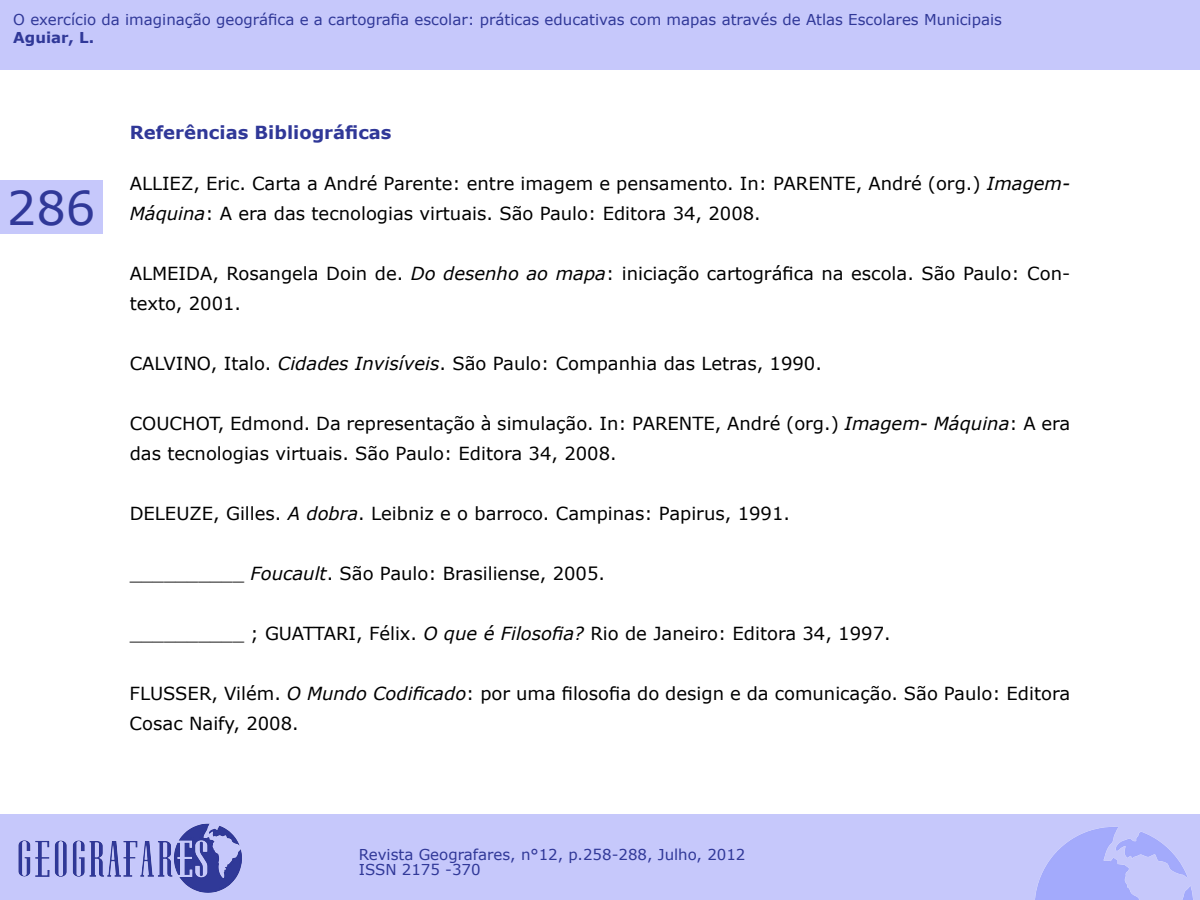
<style>
.page{position:relative;width:1200px;height:900px;background:#fff}
.page>*{position:absolute;margin:0;border:0;box-sizing:border-box;transform-origin:0 0}
.t1{font:46.5px "Verdana";color:#303898}
.t2{font:18px/30px "Verdana";color:#000}
.t3{font:700 18px "Verdana";color:#303898}
.t4{font:15px/15px "Verdana";color:#303898}
.t5{font:700 15px "Verdana";color:#303898}
.s1{font-style:italic}
</style>
<div class="page">
<div style="left:0;top:180px;width:102px;height:54px;background:#c6c8fb"></div>
<div style="left:0;top:814px;width:1200px;height:86px;background:#c6c8fb"></div>
<img style="left:18px;top:823px;width:224px;height:70px">
<img style="left:1035px;top:827px;width:158px;height:73px">
<div style="left:0;top:0;width:1200px;height:69px;background:#c6c8fb"></div>
<p class="t4" style="left:13px;top:12px;width:990px">O exercício da imaginação geográfica e a cartografia escolar: práticas educativas com mapas através de Atlas Escolares Municipais</p>
<p class="t5" style="left:13px;top:27px;width:82px">Aguiar, L.</p>
<h1 class="t1" style="left:7px;top:176px;width:90px">286</h1>
<p class="t3" style="left:130px;top:120px;width:263px">Referências Bibliográficas</p>
<p class="t2" style="left:130px;top:169px;width:942px">ALLIEZ, Eric. Carta a André Parente: entre imagem e pensamento. In: PARENTE, André (org.) <span class="s1">Imagem-<br>Máquina</span>: A era das tecnologias virtuais. São Paulo: Editora 34, 2008.</p>
<p class="t2" style="left:130px;top:259px;width:942px">ALMEIDA, Rosangela Doin de. <span class="s1">Do desenho ao mapa</span>: iniciação cartográfica na escola. São Paulo: Con&shy;texto, 2001.</p>
<p class="t2" style="left:130px;top:349px;width:694px">CALVINO, Italo. <span class="s1">Cidades Invisíveis</span>. São Paulo: Companhia das Letras, 1990.</p>
<p class="t2" style="left:130px;top:409px;width:942px">COUCHOT, Edmond. Da representação à simulação. In: PARENTE, André (org.) <span class="s1">Imagem- Máquina</span>: A era das tecnologias virtuais. São Paulo: Editora 34, 2008.</p>
<p class="t2" style="left:130px;top:499px;width:662px">DELEUZE, Gilles. <span class="s1">A dobra</span>. Leibniz e o barroco. Campinas: Papirus, 1991.</p>
<p class="t2" style="left:130px;top:559px;width:477px">__________ <span class="s1">Foucault</span>. São Paulo: Brasiliense, 2005.</p>
<p class="t2" style="left:130px;top:619px;width:762px">__________ ; GUATTARI, Félix. <span class="s1">O que é Filosofia?</span> Rio de Janeiro: Editora 34, 1997.</p>
<p class="t2" style="left:130px;top:679px;width:942px">FLUSSER, Vilém. <span class="s1">O Mundo Codificado</span>: por uma filosofia do design e da comunicação. São Paulo: Editora<br>Cosac Naify, 2008.</p>
<p class="t4" style="left:359px;top:847px;width:388px">Revista Geografares, n°12, p.258-288, Julho, 2012<br>ISSN 2175 -370</p>
</div>
